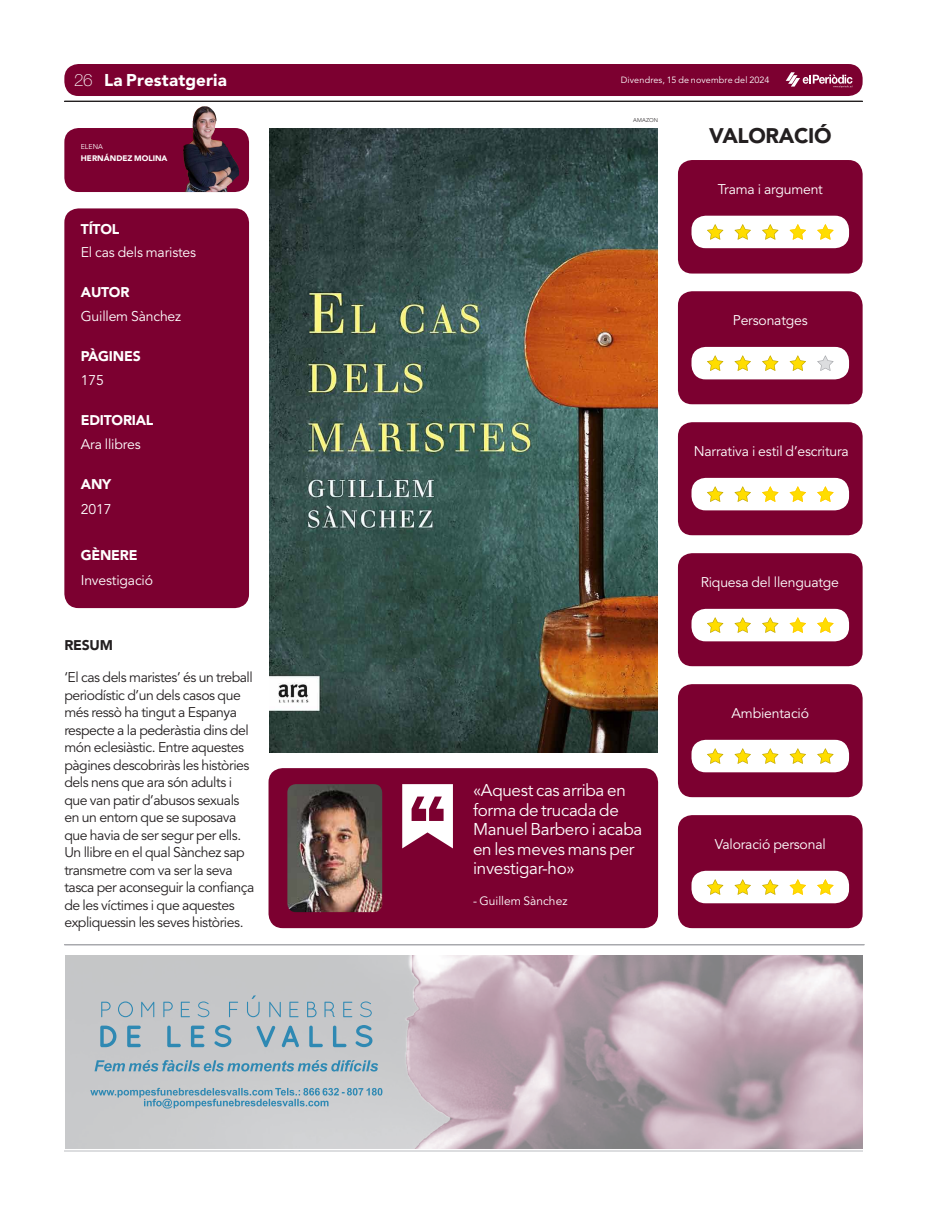
<style>
.page{position:relative;width:927px;height:1220px;background:#fff}
.page>*{position:absolute;margin:0;border:0;box-sizing:border-box;transform-origin:0 0}
.Tit_4x2{font:900 21px "Avenir LT Std";letter-spacing:-.015em;color:#231f20}
.Txt_Ladillo{font:17px/19.5px "Avenir LT Std";letter-spacing:-.015em;color:#fff}
.t1{font:900 17px "Avenir LT Std";letter-spacing:.01em;color:#fff}
.t2{font:100 17px "Helvetica Neue LT Std";color:#fff}
.Tit_4x2-2{font:14px/17.5px "Avenir LT Std";letter-spacing:-.035em;color:#231f20}
.Tit_4x2-3{font:14px "Avenir LT Std";letter-spacing:-.015em;color:#fff}
.Tit_4x2-4{font:900 14px "Avenir LT Std";letter-spacing:-.015em;color:#fff}
.Tit_4x2-5{font:900 14px "Avenir LT Std";letter-spacing:-.015em;color:#231f20}
.Txt_Ladillo-2{font:12px "Avenir LT Std";color:#fff}
.t3{font:9px "Avenir LT Std";letter-spacing:.015em;color:#fff}
.t4{font:900 8px "Avenir LT Std";letter-spacing:.005em;color:#fff}
.t5{font:7px "Avenir LT Std";letter-spacing:.005em;color:#fff}
.Foto_Firma{font:300 5.5px "Avenir LT Std";letter-spacing:.015em;color:#231f20}
</style>
<div class="page">
<div style="left:268px;top:768px;width:390px;height:160px;background:#7c0030;border-radius:14px"></div>
<hr style="left:64px;top:101px;width:798px;height:1px;background:#231f20">
<img style="left:269px;top:128px;width:389px;height:624px">
<img style="left:287px;top:784px;width:95px;height:128px">
<svg style="left:402px;top:784px;width:51px;height:64px"></svg>
<div style="left:64px;top:208px;width:185px;height:400px;background:#7c0030;border-radius:14px"></div>
<svg style="left:64px;top:128px;width:185px;height:64px;background:#6f0d34"></svg>
<div style="left:678px;top:160px;width:184px;height:114px;background:#7c0030;border-radius:14px"></div>
<div style="left:691px;top:216px;width:158px;height:32px;background:#fff;border-radius:14px"></div>
<svg style="left:707px;top:224px;width:16px;height:16px"></svg>
<svg style="left:734px;top:224px;width:17px;height:16px"></svg>
<svg style="left:762px;top:224px;width:16px;height:16px"></svg>
<svg style="left:789px;top:224px;width:17px;height:16px"></svg>
<svg style="left:817px;top:224px;width:16px;height:16px"></svg>
<div style="left:678px;top:291px;width:184px;height:113px;background:#7c0030;border-radius:14px"></div>
<div style="left:691px;top:347px;width:158px;height:32px;background:#fff;border-radius:14px"></div>
<svg style="left:707px;top:355px;width:16px;height:16px"></svg>
<svg style="left:734px;top:355px;width:17px;height:16px"></svg>
<svg style="left:762px;top:355px;width:16px;height:16px"></svg>
<svg style="left:789px;top:355px;width:17px;height:16px"></svg>
<svg style="left:817px;top:355px;width:16px;height:16px"></svg>
<div style="left:678px;top:422px;width:184px;height:113px;background:#7c0030;border-radius:14px"></div>
<div style="left:691px;top:478px;width:158px;height:32px;background:#fff;border-radius:14px"></div>
<svg style="left:707px;top:486px;width:16px;height:16px"></svg>
<svg style="left:734px;top:486px;width:17px;height:16px"></svg>
<svg style="left:762px;top:486px;width:16px;height:16px"></svg>
<svg style="left:789px;top:486px;width:17px;height:16px"></svg>
<svg style="left:817px;top:486px;width:16px;height:16px"></svg>
<div style="left:678px;top:553px;width:184px;height:113px;background:#7c0030;border-radius:14px"></div>
<div style="left:691px;top:609px;width:158px;height:32px;background:#fff;border-radius:14px"></div>
<svg style="left:707px;top:617px;width:16px;height:16px"></svg>
<svg style="left:734px;top:617px;width:17px;height:16px"></svg>
<svg style="left:762px;top:617px;width:16px;height:16px"></svg>
<svg style="left:789px;top:617px;width:17px;height:16px"></svg>
<svg style="left:817px;top:617px;width:16px;height:16px"></svg>
<div style="left:678px;top:684px;width:184px;height:113px;background:#7c0030;border-radius:14px"></div>
<div style="left:691px;top:740px;width:158px;height:32px;background:#fff;border-radius:14px"></div>
<svg style="left:707px;top:748px;width:16px;height:16px"></svg>
<svg style="left:734px;top:748px;width:17px;height:16px"></svg>
<svg style="left:762px;top:748px;width:16px;height:16px"></svg>
<svg style="left:789px;top:748px;width:17px;height:16px"></svg>
<svg style="left:817px;top:748px;width:16px;height:16px"></svg>
<div style="left:678px;top:815px;width:184px;height:113px;background:#7c0030;border-radius:14px"></div>
<div style="left:691px;top:871px;width:158px;height:32px;background:#fff;border-radius:14px"></div>
<svg style="left:707px;top:879px;width:16px;height:16px"></svg>
<svg style="left:734px;top:879px;width:17px;height:16px"></svg>
<svg style="left:762px;top:879px;width:16px;height:16px"></svg>
<svg style="left:789px;top:879px;width:17px;height:16px"></svg>
<svg style="left:817px;top:879px;width:16px;height:16px"></svg>
<div style="left:64px;top:64px;width:798px;height:32px;background:#7c0030;border-radius:14px"></div>
<svg style="left:785px;top:72px;width:67px;height:16px"></svg>
<svg style="left:195px;top:106px;width:10px;height:7px"></svg>
<hr style="left:64px;top:944px;width:800px;height:1px;background:#a8a9ad">
<svg style="left:65px;top:955px;width:797px;height:194px;background:#c1b6bd"></svg>
<svg style="left:95px;top:1060px;width:283px;height:11px;background:#8db0c1"></svg>
<svg style="left:100px;top:1025px;width:16px;height:22px"></svg>
<svg style="left:127px;top:1025px;width:14px;height:22px"></svg>
<svg style="left:167px;top:1025px;width:14px;height:22px"></svg>
<svg style="left:191px;top:1025px;width:13px;height:22px"></svg>
<svg style="left:214px;top:1025px;width:17px;height:22px"></svg>
<svg style="left:256px;top:1025px;width:19px;height:22px"></svg>
<svg style="left:281px;top:1025px;width:18px;height:22px"></svg>
<svg style="left:309px;top:1025px;width:14px;height:22px"></svg>
<svg style="left:333px;top:1025px;width:13px;height:22px"></svg>
<svg style="left:355px;top:1025px;width:17px;height:22px"></svg>
<svg style="left:101px;top:1002px;width:10px;height:15px"></svg>
<svg style="left:118px;top:1001px;width:15px;height:16px"></svg>
<svg style="left:141px;top:1002px;width:13px;height:15px"></svg>
<svg style="left:163px;top:1002px;width:10px;height:15px"></svg>
<svg style="left:181px;top:1002px;width:9px;height:15px"></svg>
<svg style="left:198px;top:1001px;width:11px;height:16px"></svg>
<svg style="left:229px;top:1002px;width:9px;height:15px"></svg>
<svg style="left:269px;top:1002px;width:12px;height:15px"></svg>
<svg style="left:289px;top:1002px;width:9px;height:15px"></svg>
<svg style="left:307px;top:1002px;width:9px;height:15px"></svg>
<svg style="left:324px;top:1002px;width:11px;height:15px"></svg>
<svg style="left:343px;top:1002px;width:9px;height:15px"></svg>
<svg style="left:360px;top:1001px;width:12px;height:16px"></svg>
<svg style="left:247px;top:995px;width:13px;height:22px"></svg>
<svg style="left:90px;top:1088px;width:292px;height:20px;background:#a4bbc6"></svg>
<p class="t2" style="left:74px;top:70px;width:20px">26</p>
<p class="t1" style="left:104px;top:70px;width:124px">La Prestatgeria</p>
<p class="t3" style="left:621px;top:75px;width:150px">Divendres, 15 de novembre del 2024</p>
<p class="t5" style="left:81px;top:143px;width:24px">ELENA</p>
<p class="t4" style="left:81px;top:153px;width:88px">HERNÁNDEZ MOLINA</p>
<p class="Tit_4x2-4" style="left:81px;top:221px;width:40px">TÍTOL</p>
<p class="Tit_4x2-3" style="left:81px;top:245px;width:117px">El cas dels maristes</p>
<p class="Tit_4x2-4" style="left:81px;top:284px;width:50px">AUTOR</p>
<p class="Tit_4x2-3" style="left:81px;top:309px;width:102px">Guillem Sànchez</p>
<p class="Tit_4x2-4" style="left:81px;top:348px;width:61px">PÀGINES</p>
<p class="Tit_4x2-3" style="left:81px;top:372px;width:24px">175</p>
<p class="Tit_4x2-4" style="left:81px;top:411px;width:74px">EDITORIAL</p>
<p class="Tit_4x2-3" style="left:81px;top:437px;width:61px">Ara llibres</p>
<p class="Tit_4x2-4" style="left:81px;top:476px;width:32px">ANY</p>
<p class="Tit_4x2-3" style="left:81px;top:501px;width:32px">2017</p>
<p class="Tit_4x2-4" style="left:81px;top:547px;width:58px">GÈNERE</p>
<p class="Tit_4x2-3" style="left:81px;top:572px;width:74px">Investigació</p>
<p class="Tit_4x2-5" style="left:64px;top:637px;width:50px">RESUM</p>
<p class="Tit_4x2-2" style="left:64px;top:669px;width:192px">‘El cas dels maristes’ és un treball periodístic d’un dels casos que més ressò ha tingut a Espanya respecte a la pederàstia dins del món eclesiàstic. Entre aquestes pàgines descobriràs les històries dels nens que ara són adults i que van patir d’abusos sexuals en un entorn que se suposava que havia de ser segur per ells.<br>Un llibre en el qual Sànchez sap transmetre com va ser la seva tasca per aconseguir la confiança de les víctimes i que aquestes expliquessin les seves històries.</p>
<p class="Foto_Firma" style="left:633px;top:117px;width:26px">AMAZON</p>
<p class="Tit_4x2" style="left:709px;top:123px;width:124px">VALORACIÓ</p>
<p class="Tit_4x2-3" style="left:717px;top:181px;width:107px">Trama i argument</p>
<p class="Tit_4x2-3" style="left:733px;top:312px;width:76px">Personatges</p>
<p class="Tit_4x2-3" style="left:694px;top:443px;width:157px">Narrativa i estil d’escritura</p>
<p class="Txt_Ladillo" style="left:473px;top:781px;width:171px">«Aquest cas arriba en forma de trucada de<br>Manuel Barbero i acaba en les meves mans per investigar-ho»</p>
<p class="Txt_Ladillo-2" style="left:473px;top:893px;width:96px">- Guillem Sànchez</p>
<p class="Tit_4x2-3" style="left:700px;top:574px;width:140px">Riquesa del llenguatge</p>
<p class="Tit_4x2-3" style="left:731px;top:705px;width:79px">Ambientació</p>
<p class="Tit_4x2-3" style="left:715px;top:836px;width:112px">Valoració personal</p>
</div>
